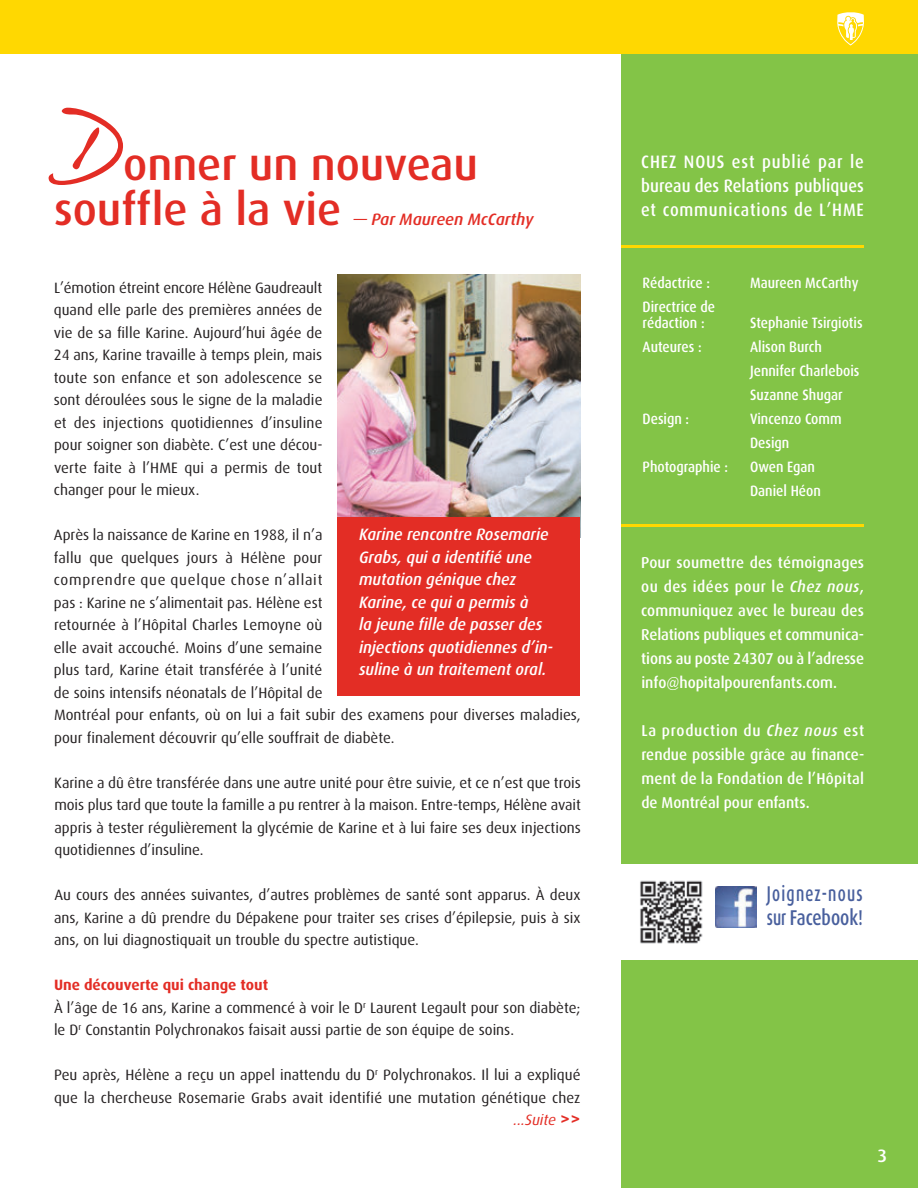
<style>
.page{position:relative;width:918px;height:1188px;background:#fff}
.page>*{position:absolute;margin:0;border:0;box-sizing:border-box;transform-origin:0 0}
.t1{font:102px "Handwriting Dakota";color:#e32d25}
.t2{font:500 45px/45px "Dax";color:#e32d25}
.t3{font:500 21.45px/24px "Dax";letter-spacing:.03em;color:#485f9d;scale:.7 1}
.t4{font:500 18px/24px "Dax";letter-spacing:.01em;color:#fff;text-align:justify;scale:.9 1}
.t5{font:500 18px "Dax";letter-spacing:.01em;color:#fff}
.t6{font:italic 500 16.5px/22.5px "Dax";color:#fff;scale:.95 1}
.t7{font:italic 500 16.5px "Dax";color:#e32d25}
.t8{font:500 15.75px/24px "Dax";color:#fff;text-align:justify;scale:.95 1}
.t9{font:15px/22.5px "Dax";color:#231f20;text-align:justify}
.t10{font:500 15px/24px "Dax";color:#fff;scale:.9 1}
.t11{font:italic 15px "Dax";color:#e32d25}
.s1{font-weight:700;color:#e32d25}
.s2{font-weight:700;font-style:normal;font-size:18px}
.s3{font-style:italic}
</style>
<div class="page">
<div style="left:621px;top:0;width:297px;height:1188px;background:#83c447"></div>
<div style="left:0;top:0;width:918px;height:54px;background:#ffd801"></div>
<hr style="left:621px;top:246px;width:243px;height:2px;background:#ffd801">
<hr style="left:621px;top:524px;width:243px;height:2px;background:#ffd801">
<svg style="left:837px;top:12px;width:27px;height:34px"></svg>
<img style="left:338px;top:275px;width:242px;height:243px">
<div style="left:338px;top:518px;width:242px;height:178px;background:#e32d25"></div>
<div style="left:611px;top:864px;width:307px;height:96px;background:#fff"></div>
<img style="left:640px;top:880px;width:63px;height:64px">
<img style="left:716px;top:886px;width:41px;height:41px">
<h1 class="t1" style="left:54px;top:85px;width:71px">D</h1>
<h2 class="t2" style="left:54px;top:142px;width:426px;text-indent:69px">onner un nouveau souffle à la vie</h2>
<p class="t7" style="left:354px;top:210px;width:182px">— Par Maureen McCarthy</p>
<p class="t9" style="left:54px;top:276px;width:270px">L’émotion étreint encore Hélène Gaudreault quand elle parle des premières années de vie de sa fille Karine. Aujourd’hui âgée de 24 ans, Karine travaille à temps plein, mais toute son enfance et son adolescence se sont déroulées sous le signe de la maladie et des injections quotidiennes d’insuline pour soigner son diabète. C’est une décou&shy;verte faite à l’HME qui a permis de tout changer pour le mieux.</p>
<p class="t9" style="left:54px;top:524px;width:529px;text-align:left">Après la naissance de Karine en 1988, il n’a<br>fallu que quelques jours à Hélène pour<br>comprendre que quelque chose n’allait<br>pas : Karine ne s’alimentait pas. Hélène est<br>retournée à l’Hôpital Charles Lemoyne où<br>elle avait accouché. Moins d’une semaine<br>plus tard, Karine était transférée à l’unité<br>de soins intensifs néonatals de l’Hôpital de<br>Montréal pour enfants, où on lui a fait subir des examens pour diverses maladies, pour finalement découvrir qu’elle souffrait de diabète.</p>
<p class="t9" style="left:54px;top:771px;width:528px">Karine a dû être transférée dans une autre unité pour être suivie, et ce n’est que trois mois plus tard que toute la famille a pu rentrer à la maison. Entre-temps, Hélène avait appris à tester régulièrement la glycémie de Karine et à lui faire ses deux injections quotidiennes d’insuline.</p>
<p class="t9" style="left:54px;top:884px;width:528px">Au cours des années suivantes, d’autres problèmes de santé sont apparus. À deux ans, Karine a dû prendre du Dépakene pour traiter ses crises d’épilepsie, puis à six ans, on lui diagnostiquait un trouble du spectre autistique.</p>
<p class="t9" style="left:54px;top:974px;width:528px;text-align:left"><span class="s1">Une découverte qui change tout<br></span>À l’âge de 16 ans, Karine a commencé à voir le D<sup>r</sup> Laurent Legault pour son diabète; le D<sup>r</sup> Constantin Polychronakos faisait aussi partie de son équipe de soins.</p>
<p class="t9" style="left:54px;top:1064px;width:528px">Peu après, Hélène a reçu un appel inattendu du D<sup>r</sup> Polychronakos. Il lui a expliqué que la chercheuse Rosemarie Grabs avait identifié une mutation génétique chez</p>
<p class="t6" style="left:359px;top:523px;width:206px">Karine rencontre Rosemarie<br>Grabs, qui a identifié une mutation génique chez<br>Karine, ce qui a permis à<br>la jeune fille de passer des injections quotidiennes d’in&shy;suline à un traitement oral.</p>
<p class="t11" style="left:514px;top:1112px;width:68px">...Suite <span class="s2">&gt;&gt;</span></p>
<p class="t4" style="left:641px;top:150px;width:249px">CHEZ NOUS est publié par le bureau des Relations publiques et communications de L’HME</p>
<p class="t10" style="left:643px;top:271px;width:76px">Rédactrice :</p>
<p class="t10" style="left:750px;top:271px;width:122px">Maureen McCarthy</p>
<p class="t10" style="left:643px;top:298px;width:82px;line-height:16.5px">Directrice de rédaction :</p>
<p class="t10" style="left:750px;top:311px;width:127px">Stephanie Tsirgiotis</p>
<p class="t10" style="left:643px;top:335px;width:67px">Auteures :</p>
<p class="t10" style="left:750px;top:335px;width:123px">Alison Burch<br>Jennifer Charlebois<br>Suzanne Shugar</p>
<p class="t10" style="left:643px;top:407px;width:53px">Design :</p>
<p class="t10" style="left:750px;top:407px;width:103px">Vincenzo Comm<br>Design</p>
<p class="t10" style="left:643px;top:455px;width:96px">Photographie :</p>
<p class="t10" style="left:750px;top:455px;width:80px">Owen Egan<br>Daniel Héon</p>
<p class="t8" style="left:641px;top:551px;width:236px">Pour soumettre des témoi gna ges ou des idées pour le <span class="s3">Chez nous</span>, communiquez avec le bureau des Relations publi ques et commu nica - tions au poste 24307 ou à l’adresse info@hopitalpourenfants.com.</p>
<p class="t8" style="left:641px;top:719px;width:236px">La production du <span class="s3">Chez nous</span> est rendue possible grâce au finance&shy;ment de la Fondation de l’Hôpital de Montréal pour enfants.</p>
<h3 class="t3" style="left:767px;top:882px;width:139px">Joignez-nous sur Facebook!</h3>
<p class="t5" style="left:878px;top:1145px;width:11px">3</p>
</div>
